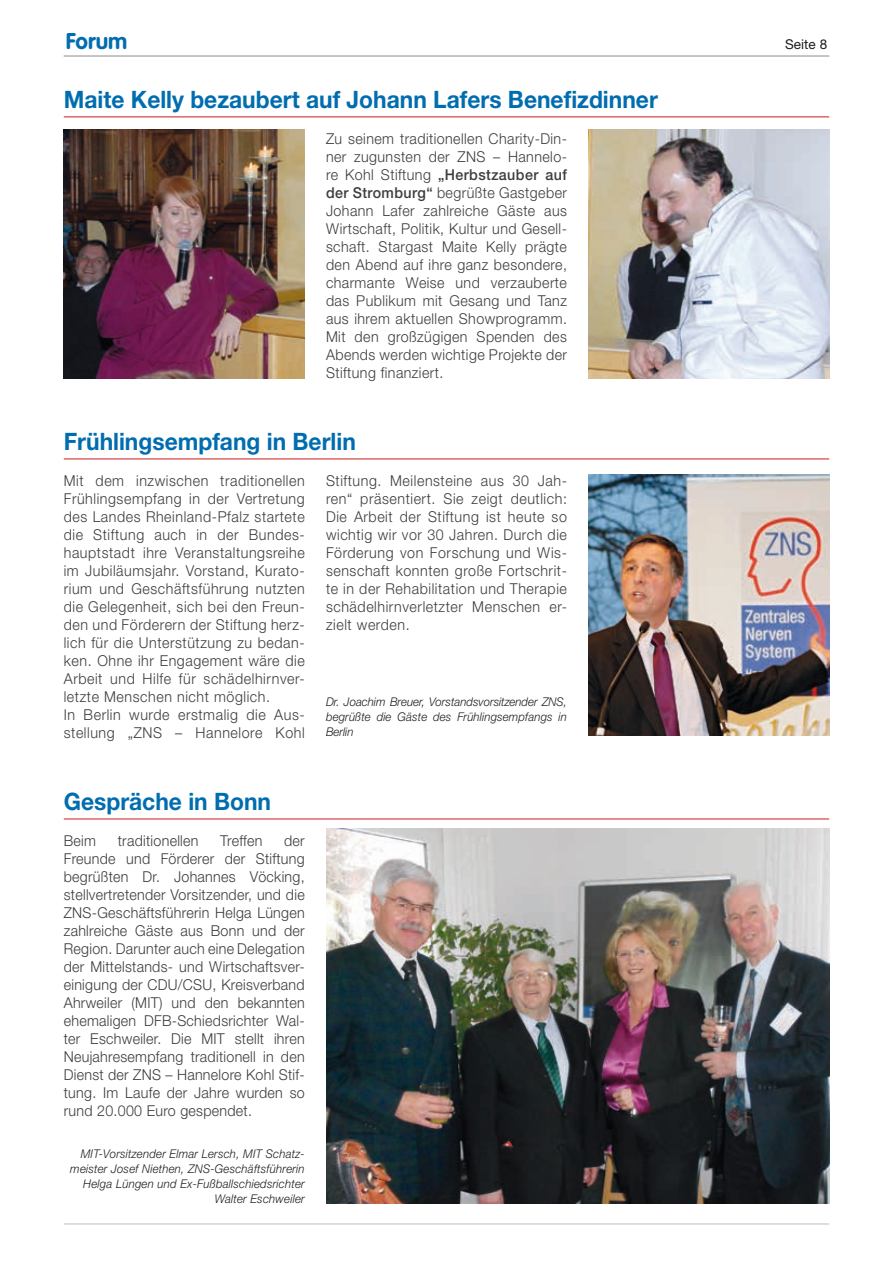
<style>
.page{position:relative;width:893px;height:1263px;background:#fff}
.page>*{position:absolute;margin:0;border:0;box-sizing:border-box;transform-origin:0 0}
.t1{font:700 24px "Helvetica Neue";color:#006db0;scale:.95 1}
.t2{font:700 22.5px "VAG Rounded";color:#006db0}
.t3{font:300 15px/18px "Helvetica Neue";letter-spacing:.04em;color:#3d3d3c;text-align:justify;scale:.95 1}
.t4{font:300 15px "Helvetica Neue";letter-spacing:.02em;color:#3d3d3c;scale:.95 1}
.t5{font:300 15px "Helvetica Neue";letter-spacing:.01em;color:#3d3d3c;scale:.95 1}
.t6{font:13.5px "Helvetica Neue";color:#1c1c1b}
.t7{font:italic 300 12px/15px "Helvetica Neue";letter-spacing:.02em;color:#1c1c1b;text-align:justify;scale:.95 1}
.s1{font-weight:500}
</style>
<div class="page">
<hr style="left:64px;top:1223px;width:765px;height:1px;background:#bdbdbd">
<hr style="left:64px;top:55px;width:765px;height:2px;background:#bdbdbd">
<hr style="left:64px;top:117px;width:765px;height:1px;background:#ce1a1c">
<hr style="left:64px;top:459px;width:765px;height:1px;background:#ce1a1c">
<hr style="left:64px;top:819px;width:765px;height:1px;background:#ce1a1c">
<img style="left:64px;top:130px;width:241px;height:248px">
<img style="left:588px;top:130px;width:241px;height:248px">
<img style="left:588px;top:475px;width:241px;height:261px">
<img style="left:326px;top:828px;width:503px;height:375px">
<h2 class="t2" style="left:66px;top:28px;width:63px">Forum</h2>
<p class="t6" style="left:785px;top:37px;width:44px">Seite 8</p>
<h1 class="t1" style="left:64px;top:85px;width:627px">Maite Kelly bezaubert auf Johann Lafers Benefizdinner</h1>
<p class="t3" style="left:326px;top:129px;width:255px">Zu seinem traditionellen Charity-Din&shy;ner zugunsten der ZNS – Hannelo&shy;re Kohl Stiftung <span class="s1">„Herbstzauber auf der Stromburg“</span> begrüßte Gastgeber Johann Lafer zahlreiche Gäste aus Wirtschaft, Politik, Kultur und Gesell&shy;schaft. Stargast Maite Kelly prägte den Abend auf ihre ganz besondere, charmante Weise und verzauberte das Publikum mit Gesang und Tanz aus ihrem aktuellen Showprogramm.<br>Mit den großzügigen Spenden des Abends werden wichtige Projekte der Stiftung finanziert.</p>
<h1 class="t1" style="left:64px;top:427px;width:309px">Frühlingsempfang in Berlin</h1>
<p class="t3" style="left:64px;top:471px;width:255px;text-align:left">Mit dem inzwischen traditionellen Frühlingsempfang in der Vertretung des Landes Rheinland-Pfalz startete die Stiftung auch in der Bundes&shy;hauptstadt ihre Veranstaltungsreihe im Jubiläumsjahr. Vorstand, Kurato&shy;rium und Geschäftsführung nutzten die Gelegenheit, sich bei den Freun&shy;den und Förderern der Stiftung herz&shy;lich für die Unterstützung zu bedan&shy;ken. Ohne ihr Engagement wäre die Arbeit und Hilfe für schädelhirnver&shy;letzte Menschen nicht möglich.<br>In Berlin wurde erstmalig die Aus&shy;stellung „ZNS – Hannelore Kohl</p>
<p class="t3" style="left:326px;top:471px;width:255px">Stiftung. Meilensteine aus 30 Jah&shy;ren“ präsentiert. Sie zeigt deutlich:<br>Die Arbeit der Stiftung ist heute so wichtig wir vor 30 Jahren. Durch die Förderung von Forschung und Wis&shy;senschaft konnten große Fortschrit&shy;te in der Rehabilitation und Therapie schädelhirnverletzter Menschen er&shy;zielt werden.</p>
<p class="t7" style="left:326px;top:694px;width:255px">Dr. Joachim Breuer, Vorstandsvorsitzender ZNS, begrüßte die Gäste des Frühlingsempfangs in Berlin</p>
<h1 class="t1" style="left:64px;top:787px;width:220px">Gespräche in Bonn</h1>
<p class="t3" style="left:64px;top:831px;width:255px;text-indent:220px">der Freunde und Förderer der Stiftung begrüßten Dr. Johannes Vöcking, stellvertretender Vorsitzender, und die ZNS-Geschäftsführerin Helga Lüngen zahlreiche Gäste aus Bonn und der Region. Darunter auch eine Delegation der Mittelstands- und Wirtschaftsver&shy;einigung der CDU/CSU, Kreisverband Ahrweiler (MIT) und den bekannten ehemaligen DFB-Schiedsrichter Wal&shy;ter Eschweiler. Die MIT stellt ihren Neujahresempfang traditionell in den Dienst der ZNS – Hannelore Kohl Stif&shy;tung. Im Laufe der Jahre wurden so rund 20.000 Euro gespendet.</p>
<p class="t3" style="left:64px;top:831px;width:35px">Beim</p>
<p class="t4" style="left:118px;top:831px;width:87px">traditionellen</p>
<p class="t5" style="left:220px;top:831px;width:46px">Treffen</p>
<p class="t7" style="left:70px;top:1146px;width:248px;text-align:right">MIT-Vorsitzender Elmar Lersch, MIT Schatz&shy;meister Josef Niethen, ZNS-Geschäftsführerin Helga Lüngen und Ex-Fußballschiedsrichter Walter Eschweiler</p>
</div>
